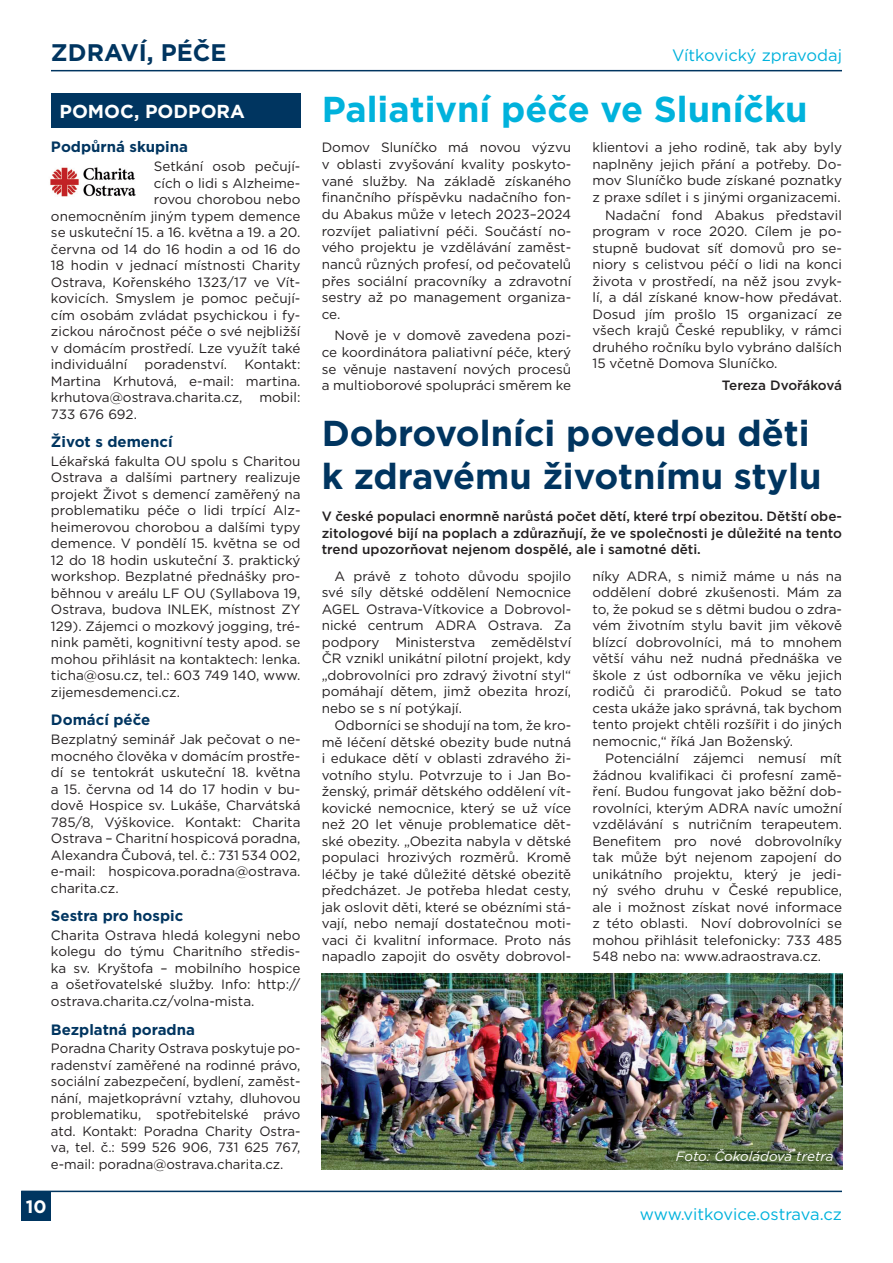
<style>
.page{position:relative;width:893px;height:1263px;background:#fff}
.page>*{position:absolute;margin:0;border:0;box-sizing:border-box;transform-origin:0 0}
.t1{font:700 36px/43.2px "Gotham";color:#003560}
.t2{font:700 36px "Gotham";color:#00b2dc}
.t3{font:700 24px "Gotham";color:#003560}
.t4{font:700 18.75px "Gotham";color:#fff}
.t5{font:700 18px "Gotham";color:#fff}
.t6{font:16.5px "Gotham";color:#00b2dc}
.t7{font:700 15px "Gotham";color:#003560}
.t8{font:13.5px/16.5px "Gotham";color:#231f20;text-align:justify}
.t9{font:500 13.5px/16.5px "Gotham";color:#231f20;text-align:justify}
.t10{font:italic 13.5px "Gotham";color:#fff}
.t11{font:500 13.5px "Gotham";letter-spacing:-.02em;color:#231f20}
</style>
<div class="page">
<hr style="left:51px;top:70px;width:791px;height:1px;background:#003560">
<hr style="left:21px;top:1191px;width:821px;height:1px;background:#003560">
<div style="left:21px;top:1191px;width:30px;height:29px;background:#003560"></div>
<div style="left:51px;top:94px;width:249px;height:34px;background:#003560"></div>
<img style="left:50px;top:167px;width:86px;height:30px">
<img style="left:322px;top:974px;width:520px;height:195px">
<h2 class="t3" style="left:51px;top:44px;width:177px">ZDRAVÍ, PÉČE</h2>
<h3 class="t4" style="left:59px;top:105px;width:187px">POMOC, PODPORA</h3>
<p class="t7" style="left:51px;top:142px;width:138px">Podpůrná skupina</p>
<p class="t8" style="left:154px;top:159px;width:148px">Setkání osob pečují-</p>
<p class="t8" style="left:154px;top:175px;width:148px">cích o lidi s Alzheime-</p>
<p class="t8" style="left:154px;top:192px;width:148px">rovou chorobou nebo</p>
<p class="t8" style="left:51px;top:208px;width:251px">onemocněním jiným typem demence</p>
<p class="t8" style="left:51px;top:225px;width:251px">se uskuteční 15. a 16. května a 19. a 20.</p>
<p class="t8" style="left:51px;top:241px;width:251px">června od 14 do 16 hodin a od 16 do</p>
<p class="t8" style="left:51px;top:258px;width:251px">18 hodin v jednací místnosti Charity</p>
<p class="t8" style="left:51px;top:274px;width:251px">Ostrava, Kořenského 1323/17 ve Vít-</p>
<p class="t8" style="left:51px;top:291px;width:251px">kovicích. Smyslem je pomoc pečují-</p>
<p class="t8" style="left:51px;top:307px;width:251px">cím osobám zvládat psychickou i fy-</p>
<p class="t8" style="left:51px;top:324px;width:251px">zickou náročnost péče o své nejbližší</p>
<p class="t8" style="left:51px;top:340px;width:251px">v domácím prostředí. Lze využít také</p>
<p class="t8" style="left:51px;top:357px;width:78px">individuální</p>
<p class="t8" style="left:145px;top:357px;width:84px">poradenství.</p>
<p class="t8" style="left:51px;top:357px;width:251px;text-indent:193px">Kontakt:<br>Martina Krhutová, e-mail: martina. krhutova@ostrava.charita.cz, mobil:<br>733 676 692.</p>
<p class="t7" style="left:51px;top:436px;width:123px">Život s demencí</p>
<p class="t8" style="left:51px;top:454px;width:251px">Lékařská fakulta OU spolu s Charitou Ostrava a dalšími partnery realizuje projekt Život s demencí zaměřený na problematiku péče o lidi trpící Alz&shy;heimerovou chorobou a dalšími typy demence. V pondělí 15. května se od 12 do 18 hodin uskuteční 3. praktický workshop. Bezplatné přednášky pro&shy;běhnou v areálu LF OU (Syllabova 19, Ostrava, budova INLEK, místnost ZY 129). Zájemci o mozkový jogging, tré&shy;nink paměti, kognitivní testy apod. se mohou přihlásit na kontaktech: lenka. ticha@osu.cz, tel.: 603 749 140, www. zijemesdemenci.cz.</p>
<p class="t7" style="left:51px;top:715px;width:101px">Domácí péče</p>
<p class="t8" style="left:51px;top:732px;width:251px">Bezplatný seminář Jak pečovat o ne&shy;mocného člověka v domácím prostře&shy;dí se tentokrát uskuteční 18. května a 15. června od 14 do 17 hodin v bu&shy;dově Hospice sv. Lukáše, Charvátská 785/8, Výškovice. Kontakt: Charita Os trava – Charitní hospicová poradna, Alexandra Čubová, tel. č.: 731 534 002, e-mail: hospicova.poradna@ostrava. cha rita.cz.</p>
<p class="t7" style="left:51px;top:910px;width:134px">Sestra pro hospic</p>
<p class="t8" style="left:51px;top:928px;width:251px">Charita Ostrava hledá kolegyni nebo kolegu do týmu Charitního středis&shy;ka sv. Kryštofa – mobilního hospice a ošetřovatelské služby. Info: http:// ostrava.charita.cz/volna-mista.</p>
<p class="t7" style="left:51px;top:1024px;width:145px">Bezplatná poradna</p>
<p class="t8" style="left:51px;top:1041px;width:251px">Poradna Charity Ostrava poskytuje po&shy;radenství zaměřené na rodinné právo, sociální zabezpečení, bydlení, zaměst&shy;nání, majetkoprávní vztahy, dluhovou problematiku, spotřebitelské právo atd. Kontakt: Poradna Charity Ostra&shy;va, tel. č.: 599 526 906, 731 625 767, e-mail: poradna@ostrava.charita.cz.</p>
<h3 class="t5" style="left:26px;top:1200px;width:22px">10</h3>
<p class="t6" style="left:672px;top:49px;width:171px">Vítkovický zpravodaj</p>
<h1 class="t2" style="left:322px;top:97px;width:487px">Paliativní péče ve Sluníčku</h1>
<p class="t8" style="left:322px;top:140px;width:251px">Domov Sluníčko má novou výzvu v oblasti zvyšování kvality poskyto&shy;vané služby. Na základě získaného finančního příspěvku nadačního fon&shy;du Abakus může v letech 2023–2024 rozvíjet paliativní péči. Součástí no&shy;vého projektu je vzdělávání zaměst&shy;nanců různých profesí, od pečovatelů přes sociální pracovníky a zdravotní sestry až po management organiza&shy;ce.</p>
<p class="t8" style="left:322px;top:328px;width:251px;text-indent:13px">Nově je v domově zavedena pozi&shy;ce koordinátora paliativní péče, který se věnuje nastavení nových procesů a multioborové spolupráci směrem ke</p>
<p class="t8" style="left:592px;top:140px;width:251px">klientovi a jeho rodině, tak aby byly naplněny jejich přání a potřeby. Do&shy;mov Sluníčko bude získané poznatky z praxe sdílet i s jinými organizacemi.</p>
<p class="t8" style="left:592px;top:207px;width:251px;text-indent:13px">Nadační fond Abakus představil program v roce 2020. Cílem je po&shy;stupně budovat síť domovů pro se&shy;niory s celistvou péčí o lidi na konci života v prostředí, na něž jsou zvyk&shy;lí, a dál získané know-how předávat.<br>Dosud jím prošlo 15 organizací ze všech krajů České republiky, v rámci druhého ročníku bylo vybráno dalších 15 včetně Domova Sluníčko.</p>
<p class="t11" style="left:722px;top:380px;width:122px">Tereza Dvořáková</p>
<h1 class="t1" style="left:322px;top:414px;width:501px">Dobrovolníci povedou děti k zdravému životnímu stylu</h1>
<p class="t9" style="left:322px;top:509px;width:522px">V české populaci enormně narůstá počet dětí, které trpí obezitou. Dětští obe&shy;zitologové bijí na poplach a zdůrazňují, že ve společnosti je důležité na tento trend upozorňovat nejenom dospělé, ale i samotné děti.</p>
<p class="t8" style="left:322px;top:568px;width:251px;text-indent:13px">A právě z tohoto důvodu spojilo své síly dětské oddělení Nemocnice AGEL Ostrava-Vítkovice a Dobrovol&shy;nické centrum ADRA Ostrava. Za pod pory Ministerstva zemědělství ČR vznikl unikátní pilotní projekt, kdy „dobrovolníci pro zdravý životní styl“ pomáhají dětem, jimž obezita hrozí, nebo se s ní potýkají.</p>
<p class="t8" style="left:322px;top:718px;width:251px;text-indent:13px">Odborníci se shodují na tom, že kro&shy;mě léčení dětské obezity bude nutná i edukace dětí v oblasti zdravého ži&shy;votního stylu. Potvrzuje to i Jan Bo&shy;ženský, primář dětského oddělení vít&shy;kovické nemocnice, který se už více než 20 let věnuje problematice dět&shy;ské obezity. „Obezita nabyla v dětské populaci hrozivých rozměrů. Kromě léčby je také důležité dětské obezitě předcházet. Je potřeba hledat cesty, jak oslovit děti, které se obézními stá&shy;vají, nebo nemají dostatečnou moti&shy;vaci či kvalitní informace. Proto nás napadlo zapojit do osvěty dobrovol-</p>
<p class="t8" style="left:592px;top:568px;width:251px">níky ADRA, s nimiž máme u nás na oddělení dobré zkušenosti. Mám za to, že pokud se s dětmi budou o zdra&shy;vém životním stylu bavit jim věkově blízcí dobrovolníci, má to mnohem větší váhu než nudná přednáška ve škole z úst odborníka ve věku jejich rodičů či prarodičů. Pokud se tato cesta ukáže jako správná, tak bychom tento projekt chtěli rozšířit i do jiných nemocnic,“ říká Jan Boženský.</p>
<p class="t8" style="left:592px;top:751px;width:251px;text-indent:13px">Potenciální zájemci nemusí mít žád nou kvalifikaci či profesní zamě&shy;ření. Budou fungovat jako běžní dob&shy;rovolníci, kterým ADRA navíc umožní vzdělávání s nutričním terapeutem.<br>Benefitem pro nové dobrovolníky tak může být nejenom zapojení do unikátního projektu, který je jedi&shy;ný svého druhu v České republice, ale i možnost získat nové informace z této oblasti. Noví dobrovolníci se mohou přihlásit telefonicky: 733 485<br>548 nebo na: www.adraostrava.cz.</p>
<p class="t10" style="left:676px;top:1148px;width:159px">Foto: Čokoládová tretra</p>
<p class="t6" style="left:640px;top:1208px;width:204px">www.vitkovice.ostrava.cz</p>
</div>
